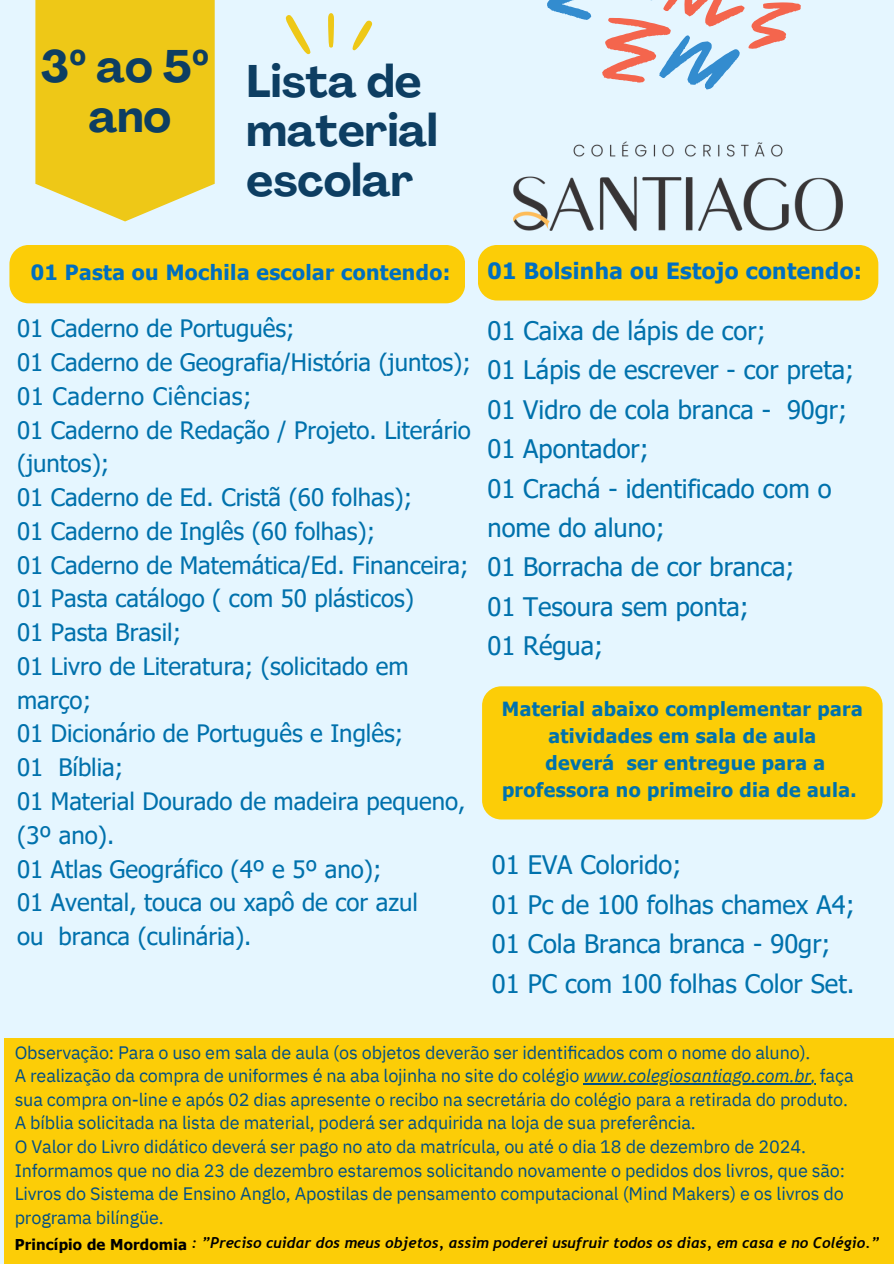
<style>
.page{position:relative;width:894px;height:1264px;background:#fff}
.page>*{position:absolute;margin:0;border:0;box-sizing:border-box;transform-origin:0 0}
.t1{font:700 45px/49.5px "Agrandir";color:#0d3e62}
.t2{font:25.5px/39.3px "Tahoma";color:#0071ac}
.t3{font:25.5px/39.3px "Tahoma";color:#0072ad}
.t4{font:24px/33.8px "Tahoma";color:#0071ac}
.t5{font:700 22.35px "Tahoma";letter-spacing:.015em;color:#006fc0}
.t6{font:700 21px "Tahoma";letter-spacing:.02em;color:#006fc0}
.t7{font:700 19.5px/27px "Tahoma";letter-spacing:.02em;color:#0072ad;text-align:center}
.t8{font:18px/23.7px "IBM Plex Sans";letter-spacing:-.01em;color:#014f86}
.t9{font:italic 700 15px "Trebuchet";color:#000}
.s1{font-family:"Noto Sans"}
.s2{font-style:italic}
.s3{font-family:"Tahoma";font-style:normal}
</style>
<div class="page">
<div style="left:0;top:0;width:893px;height:1263px;background:#e5f6ff"></div>
<svg style="left:547px;top:0;width:254px;height:90px"></svg>
<div style="left:35px;top:0;width:180px;height:221px;background:#eec817"></div>
<svg style="left:286px;top:15px;width:24px;height:40px"></svg>
<svg style="left:328px;top:13px;width:6px;height:35px"></svg>
<svg style="left:352px;top:20px;width:21px;height:31px"></svg>
<div style="left:4px;top:1037px;width:889px;height:226px;background:#fccd07"></div>
<div style="left:9px;top:245px;width:456px;height:58px;background:#fccd07;border-radius:19px"></div>
<div style="left:477px;top:245px;width:401px;height:55px;background:#fccd07;border-radius:19px"></div>
<div style="left:482px;top:686px;width:400px;height:133px;background:#fccd07;border-radius:19px"></div>
<img style="left:513px;top:142px;width:329px;height:89px">
<hr style="left:583px;top:1083px;width:227px;height:1px;background:#014f86">
<p class="t1" style="left:41px;top:46px;width:170px;text-align:center">3<span class="s1">º</span> ao 5<span class="s1">º </span>ano</p>
<p class="t1" style="left:246px;top:61px;width:192px">Lista de material escolar</p>
<h2 class="t6" style="left:31px;top:259px;width:421px">01 Pasta ou Mochila escolar contendo:</h2>
<h4 class="t4" style="left:17px;top:311px;width:455px">01 Caderno de Português;<br>01 Caderno de Geografia/História (juntos);<br>01 Caderno Ciências;<br>01 Caderno de Redação / Projeto. Literário (juntos);<br>01 Caderno de Ed. Cristã (60 folhas);<br>01 Caderno de Inglês (60 folhas);<br>01 Caderno de Matemática/Ed. Financeira;<br>01 Pasta catálogo ( com 50 plásticos)<br>01 Pasta Brasil;<br>01 Livro de Literatura; (solicitado em março;<br>01 Dicionário de Português e Inglês;<br>01 Bíblia;<br>01 Material Dourado de madeira pequeno, (3º ano).<br>01 Atlas Geográfico (4º e 5º ano);<br>01 Avental, touca ou xapô de cor azul<br>ou branca (culinária).</h4>
<h2 class="t5" style="left:487px;top:257px;width:376px">01 Bolsinha ou Estojo contendo:</h2>
<h1 class="t2" style="left:487px;top:310px;width:368px">01 Caixa de lápis de cor;<br>01 Lápis de escrever - cor preta;<br>01 Vidro de cola branca - 90gr;<br>01 Apontador;<br>01 Crachá - identificado com o nome do aluno;<br>01 Borracha de cor branca;<br>01 Tesoura sem ponta;<br>01 Régua;</h1>
<h5 class="t7" style="left:501px;top:694px;width:362px">Material abaixo complementar para atividades em sala de aula<br>deverá ser entregue para a professora no primeiro dia de aula.</h5>
<p class="t3" style="left:492px;top:844px;width:364px">01 EVA Colorido;<br>01 Pc de 100 folhas chamex A4;<br>01 Cola Branca branca - 90gr;<br>01 PC com 100 folhas Color Set.</p>
<h1 class="t8" style="left:15px;top:1039px;width:840px">Observação: Para o uso em sala de aula (os objetos deverão ser identificados com o nome do aluno).<br>A realização da compra de uniformes é na aba lojinha no site do colégio <span class="s2">www.colegiosantiago.com.br,</span> faça</h1>
<h3 class="t8" style="left:15px;top:1087px;width:834px">sua compra on-line e após 02 dias apresente o recibo na secretária do colégio para a retirada do produto.<br>A bíblia solicitada na lista de material, poderá ser adquirida na loja de sua preferência.<br>O Valor do Livro didático deverá ser pago no ato da matrícula, ou até o dia 18 de dezembro de 2024.<br>Informamos que no dia 23 de dezembro estaremos solicitando novamente o pedidos dos livros, que são:<br>Livros do Sistema de Ensino Anglo, Apostilas de pensamento computacional (Mind Makers) e os livros do programa bilíngüe.</h3>
<h3 class="t9" style="left:15px;top:1234px;width:866px"><span class="s3">Princípio de Mordomia</span> : ”Preciso cuidar dos meus objetos, assim poderei usufruir todos os dias, em casa e no Colégio.”</h3>
</div>
